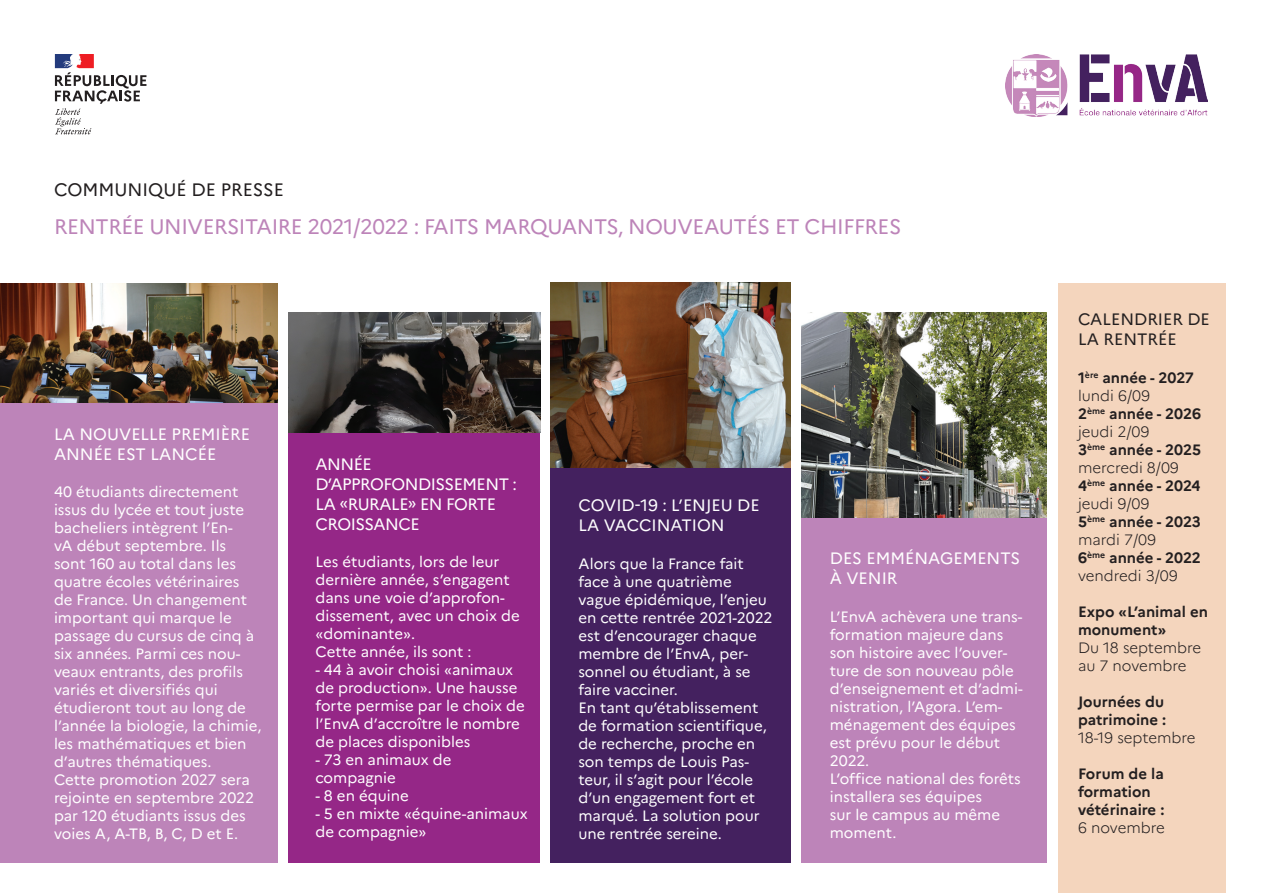
<style>
.page{position:relative;width:1263px;height:893px;background:#fff}
.page>*{position:absolute;margin:0;border:0;box-sizing:border-box;transform-origin:0 0}
.t1{font:21px "Marianne";letter-spacing:-.02em;color:#bd84b9}
.t2{font:18px "Marianne";color:#231f20}
.t3{font:16.5px/19.8px "Marianne";color:#fff}
.t4{font:16.5px/19.8px "Marianne";letter-spacing:-.03em;color:#fff}
.t5{font:16.5px/19.8px "Marianne";color:#231f20}
.t6{font:15px/18px "Marianne";color:#fff}
.t7{font:700 15px/18px "Marianne";color:#231f20}
.t8{font:300 15px/18px "Marianne";color:#231f20}
.s1{font-weight:300}
</style>
<div class="page">
<div style="left:0;top:403px;width:278px;height:460px;background:#bd84b9"></div>
<img style="left:1006px;top:54px;width:202px;height:62px">
<svg style="left:55px;top:54px;width:91px;height:80px"></svg>
<img style="left:0;top:283px;width:278px;height:120px">
<div style="left:289px;top:432px;width:251px;height:431px;background:#952787"></div>
<img style="left:289px;top:313px;width:251px;height:119px">
<div style="left:1059px;top:283px;width:167px;height:610px;background:#f4d5bd"></div>
<div style="left:550px;top:402px;width:241px;height:461px;background:#44215f"></div>
<img style="left:550px;top:283px;width:241px;height:184px">
<div style="left:801px;top:432px;width:246px;height:431px;background:#bd84b9"></div>
<img style="left:801px;top:313px;width:246px;height:204px">
<p class="t2" style="left:54px;top:178px;width:28px">cOMMUNIQU</p>
<p class="t2" style="left:176px;top:178px;width:109px">é de presse</p>
<h1 class="t1" style="left:54px;top:214px;width:849px">rentrée universitaire 2021/2022 : faits marquants, nouveautés et chiffres</h1>
<p class="t3" style="left:54px;top:424px;width:198px">La nouvelle première année est lancée</p>
<p class="t6" style="left:54px;top:483px;width:209px">40 étudiants directement issus du lycée et tout juste bacheliers intègrent l’E n-<br>vA début septembre. I ls sont 160 au total dans les quatre écoles vétérinaires de France. U n changement important qui marque le passage du cursus de cinq à six années. Parmi ces nou&shy;veaux entrants, des profils variés et diversifiés qui étudieront tout au long de l’année la biologie, la chimie, les mathématiques et bien d’autres thématiques.<br>Cette promotion 2027 sera rejointe en septembre 2022 par 120 étudiants issus des voies A, A-TB, B, C, D et E .</p>
<p class="t4" style="left:316px;top:454px;width:203px">année d’approfondissement : la «rurale» en forte croissance</p>
<p class="t6" style="left:316px;top:553px;width:206px">Les étudiants, lors de leur dernière année, s’engagent dans une voie d’approfon&shy;dissement, avec un choix de «dominante».<br>Cette année, ils sont :</p>
<p class="t6" style="left:316px;top:661px;width:211px">- 44 à avoir choisi «animaux de production». U ne hausse forte permise par le choix de l’E nvA d’accroître le nombre de places disponibles</p>
<p class="t6" style="left:316px;top:751px;width:137px">- 73 en animaux de compagnie</p>
<p class="t6" style="left:316px;top:787px;width:95px">- 8 en équine</p>
<p class="t6" style="left:316px;top:805px;width:214px">- 5 en mixte «équine-animaux de compagnie»</p>
<p class="t3" style="left:578px;top:496px;width:183px">covid-19 : l’enjeu de la vaccination</p>
<p class="t6" style="left:578px;top:555px;width:196px">Alors que la France fait face à une quatrième vague épidémique, l’enjeu en cette rentrée 2021-2022 est d’encourager chaque membre de l’EnvA, per&shy;sonnel ou étudiant, à se faire vacciner.<br>E n tant qu’établissement de formation scientifique, de recherche, proche en son temps de Louis Pas&shy;teur, il s’agit pour l’école d’un engagement fort et marqué. La solution pour une rentrée sereine.</p>
<p class="t3" style="left:830px;top:548px;width:192px">des emménagements à venir</p>
<p class="t6" style="left:830px;top:607px;width:194px">L’E nvA achèvera une trans&shy;formation majeure dans son histoire avec l’ouver&shy;ture de son nouveau pôle d’enseignement et d’admi&shy;nistration, l’Agora. L’em&shy;ménagement des équipes est prévu pour le début<br>2022.<br>L’office national des forêts installera ses équipes<br>sur le campus au même moment.</p>
<p class="t5" style="left:1078px;top:309px;width:133px">calendrier de la rentrée</p>
<p class="t7" style="left:1078px;top:368px;width:125px">1<sup>ère</sup> année - 2027 <span class="s1">lundi 6/09<br></span>2<sup>ème</sup> année - 2026 <span class="s1">jeudi 2/09<br></span>3<sup>ème</sup> année - 2025 <span class="s1">mercredi 8/09<br></span>4<sup>ème</sup> année - 2024 <span class="s1">jeudi 9/09<br></span>5<sup>ème</sup> année - 2023 <span class="s1">mardi 7/09<br></span>6<sup>ème</sup> année - 2022 <span class="s1">vendredi 3/09</span></p>
<p class="t7" style="left:1078px;top:602px;width:131px">Expo «L’animal en monument»</p>
<p class="t8" style="left:1078px;top:638px;width:125px">Du 18 septembre au 7 novembre</p>
<p class="t7" style="left:1078px;top:692px;width:90px">Journées du patrimoine :</p>
<p class="t8" style="left:1078px;top:728px;width:119px">18-19 septembre</p>
<p class="t7" style="left:1078px;top:764px;width:88px">Forum de la formation vétérinaire :</p>
<p class="t8" style="left:1078px;top:818px;width:88px">6 novembre</p>
</div>
